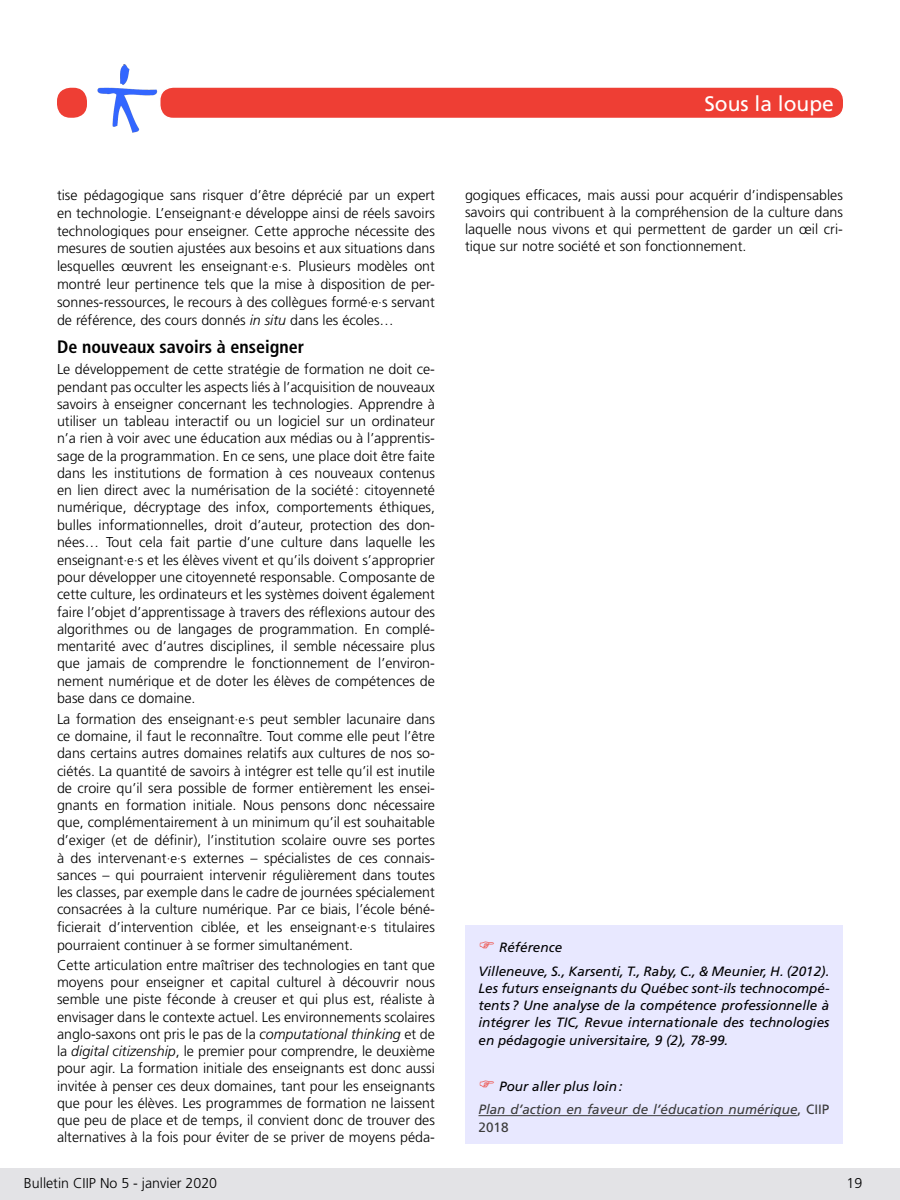
<style>
.page{position:relative;width:900px;height:1200px;background:#fff}
.page>*{position:absolute;margin:0;border:0;box-sizing:border-box;transform-origin:0 0}
.t1{font:21px "Frutiger LT Std";color:#fff}
.Titre_paragraphe1{font:700 condensed 18px "Frutiger LT Std";color:#000}
.t2{font:300 14.25px/17.2px "Frutiger LT Std";color:#000;text-align:justify}
.Encadré{font:italic 13.5px/17.2px "Frutiger LT Std";color:#000;text-align:justify}
.Encadré-2{font:italic 13.5px/17.2px "Frutiger LT Std";color:#3b3b3b}
.s1{font-size:13.5px}
.s2{font-style:italic}
.s3{font-style:normal}
</style>
<div class="page">
<img style="left:97px;top:64px;width:61px;height:69px">
<div style="left:160px;top:87px;width:684px;height:31px;background:#ee3e34;border-radius:14px"></div>
<div style="left:159px;top:86px;width:685px;height:33px;border:2px solid #fff;border-radius:14px"></div>
<div style="left:57px;top:88px;width:30px;height:30px;background:#ee3e34;border-radius:14px"></div>
<div style="left:465px;top:926px;width:378px;height:218px;background:#e8e8ff"></div>
<hr style="left:478px;top:1115px;width:320px;height:1px;background:#3b3b3b">
<div style="left:0;top:1168px;width:900px;height:32px;background:#e3e3e6"></div>
<p class="t2" style="left:57px;top:186px;width:380px;line-height:17.9px">tise pédagogique sans risquer d’être déprécié par un expert en technologie. L’enseignant<span class="s1">·e</span> développe ainsi de réels savoirs technologiques pour enseigner. Cette approche nécessite des mesures de soutien ajustées aux besoins et aux situations dans lesquelles œuvrent les enseignant<span class="s1">·e·</span>s. Plusieurs modèles ont montré leur pertinence tels que la mise à disposition de per&shy;sonnes-ressources, le recours à des collègues formé<span class="s1">·e·</span>s servant de référence, des cours donnés <span class="s2">in situ</span> dans les écoles…</p>
<p class="Titre_paragraphe1" style="left:57px;top:336px;width:249px">De nouveaux savoirs à enseigner</p>
<p class="t2" style="left:57px;top:361px;width:380px">Le développement de cette stratégie de formation ne doit ce&shy;pendant pas occulter les aspects liés à l’acquisition de nouveaux savoirs à enseigner concernant les technologies. Apprendre à utiliser un tableau interactif ou un logiciel sur un ordinateur n’a rien à voir avec une éducation aux médias ou à l’apprentis&shy;sage de la programmation. En ce sens, une place doit être faite dans les institutions de formation à ces nouveaux contenus en lien direct avec la numérisation de la société: citoyenneté numérique, décryptage des infox, comportements éthiques, bulles informationnelles, droit d’auteur, protection des don&shy;nées… Tout cela fait partie d’une culture dans laquelle les enseignant<span class="s1">·e·</span>s et les élèves vivent et qu’ils doivent s’approprier pour développer une citoyenneté responsable. Composante de cette culture, les ordinateurs et les systèmes doivent également faire l’objet d’apprentissage à travers des réflexions autour des algorithmes ou de langages de programmation. En complé&shy;mentarité avec d’autres disciplines, il semble nécessaire plus que jamais de comprendre le fonctionnement de l’environ&shy;nement numérique et de doter les élèves de compétences de base dans ce domaine.</p>
<p class="t2" style="left:57px;top:710px;width:380px">La formation des enseignant<span class="s1">·e·</span>s peut sembler lacunaire dans ce domaine, il faut le reconnaître. Tout comme elle peut l’être dans certains autres domaines relatifs aux cultures de nos so&shy;ciétés. La quantité de savoirs à intégrer est telle qu’il est inutile de croire qu’il sera possible de former entièrement les ensei&shy;gnants en formation initiale. Nous pensons donc nécessaire que, complémentairement à un minimum qu’il est souhaitable d’exiger (et de définir), l’institution scolaire ouvre ses portes à des intervenant<span class="s1">·e·</span>s externes – spécialistes de ces connais&shy;sances – qui pourraient intervenir régulièrement dans toutes les classes, par exemple dans le cadre de journées spécialement consacrées à la culture numérique. Par ce biais, l’école béné&shy;ficierait d’intervention ciblée, et les enseignant<span class="s1">·e·</span>s titulaires pourraient continuer à se former simultanément.</p>
<p class="t2" style="left:57px;top:956px;width:380px">Cette articulation entre maîtriser des technologies en tant que moyens pour enseigner et capital culturel à découvrir nous semble une piste féconde à creuser et qui plus est, réaliste à envisager dans le contexte actuel. Les environnements scolaires anglo-saxons ont pris le pas de la <span class="s2">computational thinking</span> et de la <span class="s2">digital citizenship</span>, le premier pour comprendre, le deuxième pour agir. La formation initiale des enseignants est donc aussi invitée à penser ces deux domaines, tant pour les enseignants que pour les élèves. Les programmes de formation ne laissent que peu de place et de temps, il convient donc de trouver des alternatives à la fois pour éviter de se priver de moyens péda-</p>
<h1 class="t1" style="left:704px;top:91px;width:131px">Sous la loupe</h1>
<p class="t2" style="left:465px;top:186px;width:380px">gogiques efficaces, mais aussi pour acquérir d’indispensables savoirs qui contribuent à la compréhension de la culture dans laquelle nous vivons et qui permettent de garder un œil cri&shy;tique sur notre société et son fonctionnement.</p>
<p class="Encadré" style="left:499px;top:939px;width:65px">Référence</p>
<p class="Encadré" style="left:478px;top:962px;width:353px">Villeneuve, S., Karsenti, T., Raby, C., &amp; Meunier, H. (2012).<br>Les futurs enseignants du Québec sont-ils technocompé&shy;tents ? Une analyse de la compétence professionnelle à intégrer les TIC, Revue internationale des technologies en pédagogie universitaire, 9 (2), 78-99.</p>
<p class="Encadré" style="left:499px;top:1078px;width:125px">Pour aller plus loin:</p>
<p class="Encadré-2" style="left:478px;top:1101px;width:352px">Plan d’action en faveur de l’éducation numérique<span class="s3">, CIIP<br>2018</span></p>
<p class="t2" style="left:24px;top:1175px;width:195px">Bulletin CIIP No 5 - janvier 2020</p>
<p class="t2" style="left:847px;top:1175px;width:17px">19</p>
</div>
